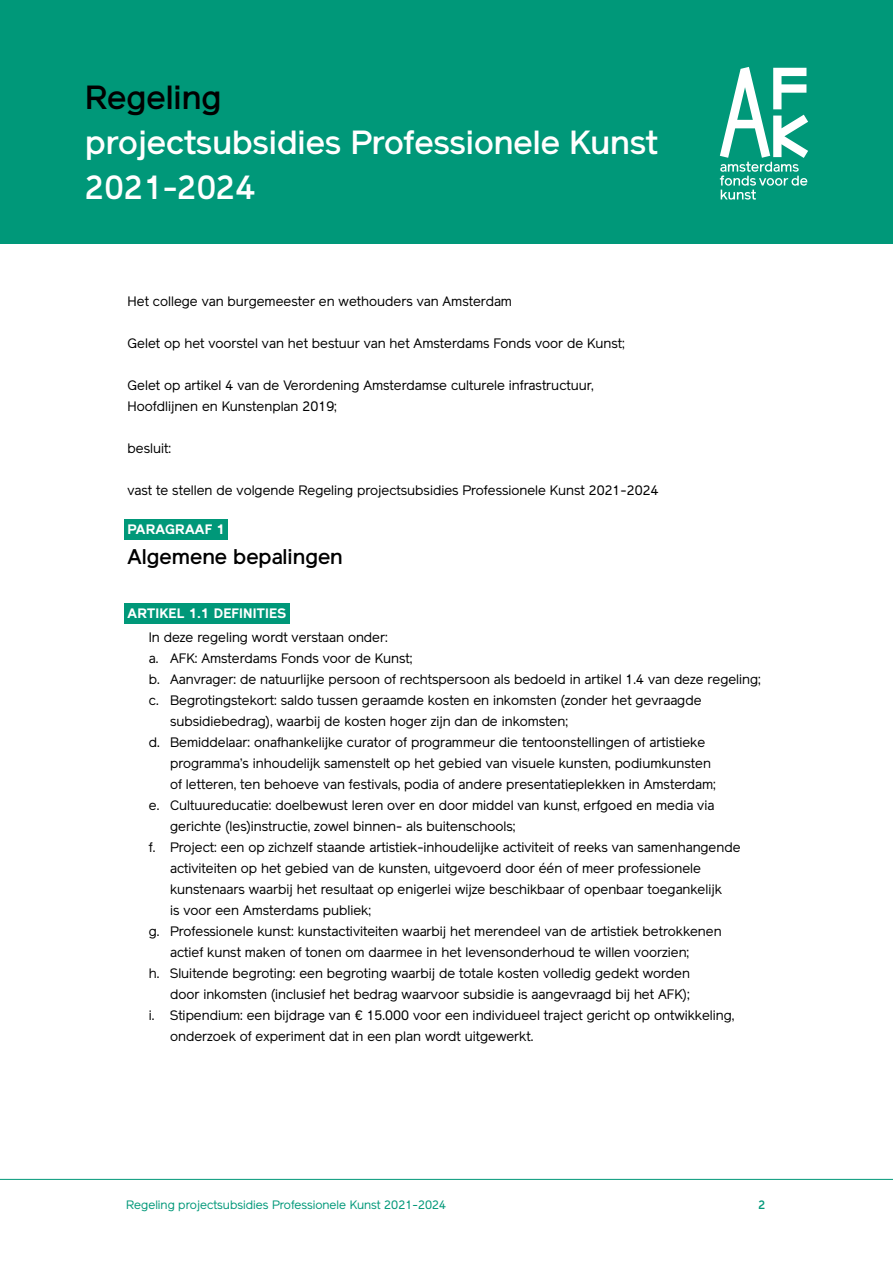
<style>
.page{position:relative;width:893px;height:1263px;background:#fff}
.page>*{position:absolute;margin:0;border:0;box-sizing:border-box;transform-origin:0 0}
.t1{font:500 33px/45px "Reader";color:#fff}
.t2{font:500 33px "Reader";color:#000}
.t3{font:500 21px "Reader";color:#000}
.t4{font:13.5px/21px "Reader";color:#000}
.t5{font:700 13.5px "Reader";letter-spacing:.015em;color:#fff}
.t6{font:12px "Reader";color:#009879}
.t7{font:500 12px "Reader";color:#009879}
</style>
<div class="page">
<hr style="left:0;top:1179px;width:893px;height:1px;background:#009879">
<div style="left:0;top:0;width:893px;height:243px;background:#009879"></div>
<div style="left:124px;top:519px;width:104px;height:21px;background:#009879"></div>
<div style="left:124px;top:603px;width:165px;height:21px;background:#009879"></div>
<svg style="left:720px;top:67px;width:88px;height:133px"></svg>
<h1 class="t2" style="left:85px;top:78px;width:138px">Regeling</h1>
<h1 class="t1" style="left:85px;top:120px;width:574px">projectsubsidies Professionele Kunst<br>2021-2024</h1>
<p class="t4" style="left:128px;top:291px;width:386px">Het college van burgemeester en wethouders van Amsterdam</p>
<p class="t4" style="left:128px;top:333px;width:499px">Gelet op het voorstel van het bestuur van het Amsterdams Fonds voor de Kunst;</p>
<p class="t4" style="left:128px;top:375px;width:468px">Gelet op artikel 4 van de Verordening Amsterdamse culturele infrastructuur,<br>Hoofdlijnen en Kunstenplan 2019;</p>
<p class="t4" style="left:128px;top:438px;width:45px">besluit:</p>
<p class="t4" style="left:128px;top:480px;width:533px">vast te stellen de volgende Regeling projectsubsidies Professionele Kunst 2021-2024</p>
<p class="t5" style="left:128px;top:521px;width:99px">PARAGRAAF 1</p>
<h2 class="t3" style="left:128px;top:544px;width:217px">Algemene bepalingen</h2>
<p class="t5" style="left:128px;top:605px;width:160px">ARTIKEL 1.1 DEFINITIES</p>
<p class="t4" style="left:149px;top:627px;width:240px">In deze regeling wordt verstaan onder:</p>
<p class="t4" style="left:149px;top:648px;width:265px">a. AFK: Amsterdams Fonds voor de Kunst;</p>
<p class="t4" style="left:149px;top:669px;width:613px">b. Aanvrager: de natuurlijke persoon of rechtspersoon als bedoeld in artikel 1.4 van deze regeling;</p>
<p class="t4" style="left:149px;top:690px;width:554px">c. Begrotingstekort: saldo tussen geraamde kosten en inkomsten (zonder het gevraagde</p>
<p class="t4" style="left:170px;top:711px;width:399px">subsidiebedrag), waarbij de kosten hoger zijn dan de inkomsten;</p>
<p class="t4" style="left:149px;top:732px;width:558px">d. Bemiddelaar: onafhankelijke curator of programmeur die tentoonstellingen of artistieke</p>
<p class="t4" style="left:170px;top:753px;width:542px">programma’s inhoudelijk samenstelt op het gebied van visuele kunsten, podiumkunsten</p>
<p class="t4" style="left:170px;top:774px;width:547px">of letteren, ten behoeve van festivals, podia of andere presentatieplekken in Amsterdam;</p>
<p class="t4" style="left:149px;top:795px;width:567px">e. Cultuureducatie: doelbewust leren over en door middel van kunst, erfgoed en media via</p>
<p class="t4" style="left:170px;top:816px;width:347px">gerichte (les)instructie, zowel binnen- als buitenschools;</p>
<p class="t4" style="left:149px;top:837px;width:593px">f. Project: een op zichzelf staande artistiek-inhoudelijke activiteit of reeks van samenhangende</p>
<p class="t4" style="left:170px;top:858px;width:532px">activiteiten op het gebied van de kunsten, uitgevoerd door één of meer professionele</p>
<p class="t4" style="left:170px;top:879px;width:553px">kunstenaars waarbij het resultaat op enigerlei wijze beschikbaar of openbaar toegankelijk</p>
<p class="t4" style="left:170px;top:900px;width:202px">is voor een Amsterdams publiek;</p>
<p class="t4" style="left:149px;top:921px;width:574px">g. Professionele kunst: kunstactiviteiten waarbij het merendeel van de artistiek betrokkenen</p>
<p class="t4" style="left:170px;top:942px;width:521px">actief kunst maken of tonen om daarmee in het levensonderhoud te willen voorzien;</p>
<p class="t4" style="left:149px;top:963px;width:543px">h. Sluitende begroting: een begroting waarbij de totale kosten volledig gedekt worden</p>
<p class="t4" style="left:170px;top:984px;width:521px">door inkomsten (inclusief het bedrag waarvoor subsidie is aangevraagd bij het AFK);</p>
<p class="t4" style="left:149px;top:1005px;width:587px">i. Stipendium: een bijdrage van € 15.000 voor een individueel traject gericht op ontwikkeling,</p>
<p class="t4" style="left:170px;top:1026px;width:365px">onderzoek of experiment dat in een plan wordt uitgewerkt.</p>
<p class="t6" style="left:126px;top:1198px;width:322px">Regeling projectsubsidies Professionele Kunst 2021-2024</p>
<p class="t7" style="left:758px;top:1198px;width:9px">2</p>
</div>
